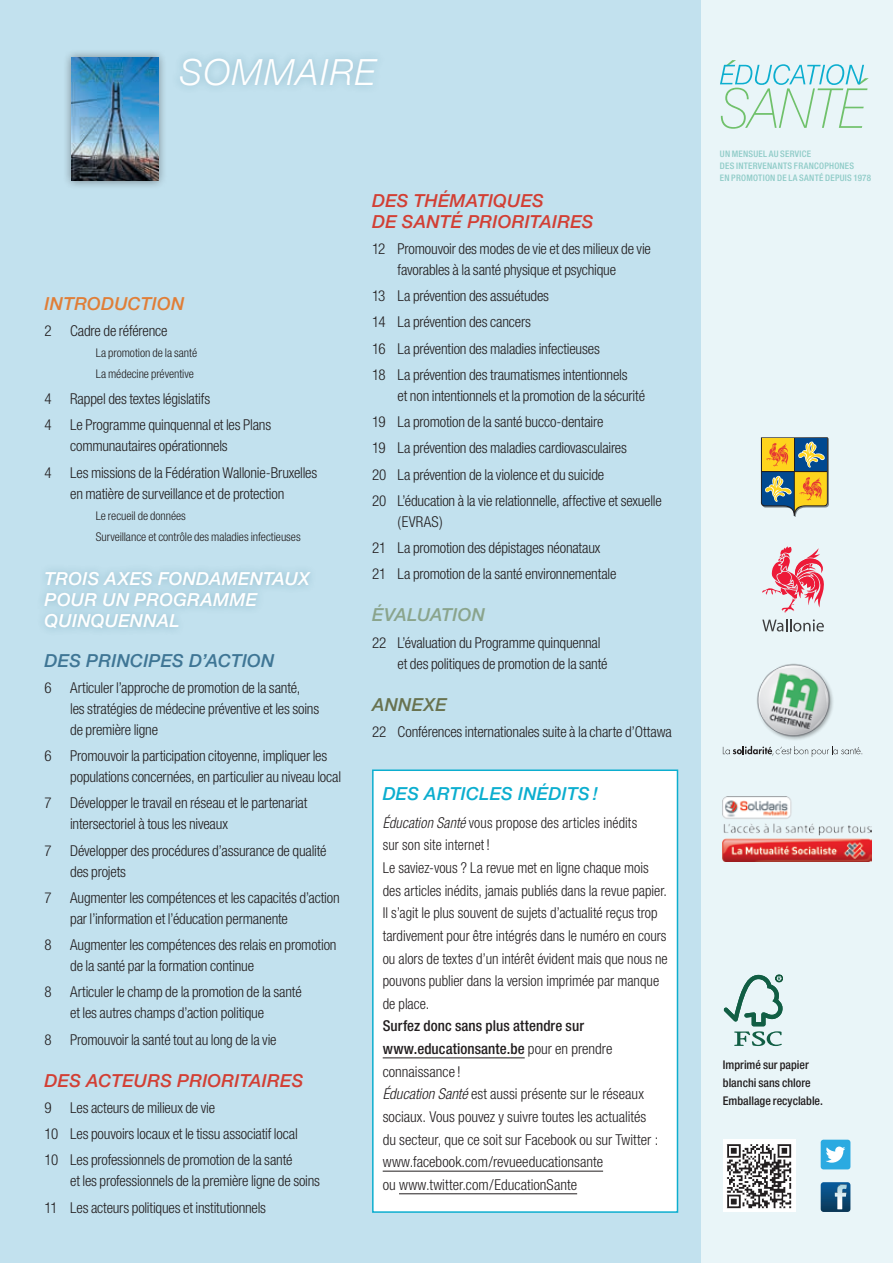
<style>
.page{position:relative;width:893px;height:1263px;background:#fff}
.page>*{position:absolute;margin:0;border:0;box-sizing:border-box;transform-origin:0 0}
.t1{font:italic 300 36px "Helvetica Neue";letter-spacing:.04em;color:#fff}
.t2{font:italic 500 18px/21px "Helvetica Neue";letter-spacing:.015em;color:#d23f34}
.t3{font:italic 500 18px/21px "Helvetica Neue";letter-spacing:.015em;color:#fff}
.t4{font:italic 500 18px "Helvetica Neue";letter-spacing:.015em;color:#3f7695}
.t5{font:italic 500 18px "Helvetica Neue";letter-spacing:.015em;color:#0caecf}
.t6{font:italic 500 18px "Helvetica Neue";letter-spacing:.015em;color:#e07e37}
.t7{font:italic 500 18px "Helvetica Neue";letter-spacing:.015em;color:#8aa48c}
.t8{font:italic 500 18px "Helvetica Neue";letter-spacing:.025em;color:#68724f}
.t9{font:300 condensed 15px/26.2px "Helvetica Neue";letter-spacing:-.01em;color:#231f20}
.t10{font:300 condensed 15px/22.6px "Helvetica Neue";letter-spacing:-.01em;color:#231f20;scale:.95 1}
.t11{font:300 condensed 12px/21px "Helvetica Neue";letter-spacing:-.005em;color:#231f20}
.t12{font:500 condensed 12px/18px "Helvetica Neue";color:#231f20}
.t13{font:500 condensed 9px/12px "Helvetica Neue";letter-spacing:.03em;color:#8ecbc7}
.s1{font-style:italic}
.s2{font-weight:500}
</style>
<div class="page">
<div style="left:0;top:0;width:702px;height:1263px;background:#c2e1ee"></div>
<div style="left:702px;top:0;width:191px;height:1263px;background:#e9f5f8"></div>
<div style="left:63px;top:48px;width:105px;height:142px;background:#231f20;opacity:.5"></div>
<img style="left:72px;top:57px;width:86px;height:123px">
<div style="left:171px;top:50px;width:215px;height:44px;background:#b8d9e7"></div>
<div style="left:372px;top:769px;width:306px;height:444px;background:#fff;border:2px solid #0caecf"></div>
<hr style="left:383px;top:1057px;width:142px;height:1px;background:#231f20">
<hr style="left:383px;top:1171px;width:220px;height:1px;background:#231f20">
<hr style="left:399px;top:1193px;width:178px;height:1px;background:#231f20">
<div style="left:36px;top:563px;width:282px;height:73px;background:#004a63;opacity:.3"></div>
<img style="left:757px;top:663px;width:76px;height:77px">
<svg style="left:723px;top:746px;width:139px;height:11px"></svg>
<div style="left:723px;top:1140px;width:72px;height:72px;background:#fff"></div>
<img style="left:726px;top:1144px;width:66px;height:65px">
<svg style="left:724px;top:975px;width:59px;height:71px"></svg>
<img style="left:723px;top:797px;width:149px;height:65px">
<svg style="left:720px;top:60px;width:149px;height:69px"></svg>
<svg style="left:821px;top:1182px;width:29px;height:30px"></svg>
<div style="left:821px;top:1140px;width:29px;height:29px;background:#2baae1;border-radius:3px"></div>
<svg style="left:826px;top:1146px;width:19px;height:17px"></svg>
<svg style="left:761px;top:437px;width:68px;height:80px;background:#9e9865"></svg>
<svg style="left:762px;top:619px;width:62px;height:12px"></svg>
<svg style="left:762px;top:546px;width:62px;height:67px"></svg>
<h1 class="t1" style="left:180px;top:44px;width:197px">SOMMAIRE</h1>
<p class="t6" style="left:45px;top:293px;width:141px">INTRODUCTION</p>
<p class="t9" style="left:45px;top:317px;width:124px">2 Cadre de référence</p>
<p class="t11" style="left:96px;top:342px;width:103px">La promotion de la santé<br>La médecine préventive</p>
<p class="t9" style="left:45px;top:386px;width:228px">4 Rappel des textes législatifs<br>4 Le Programme quinquennal et les Plans</p>
<p class="t9" style="left:45px;top:433px;width:274px;text-indent:26px">communautaires opérationnels<br>4 Les missions de la Fédération Wallonie-Bruxelles</p>
<p class="t9" style="left:70px;top:480px;width:216px">en matière de surveillance et de protection</p>
<p class="t11" style="left:96px;top:505px;width:207px">Le recueil de données<br>Surveillance et contrôle des maladies infectieuses</p>
<p class="t3" style="left:45px;top:568px;width:267px">TROIS AXES FONDAMENTAUX<br>POUR UN PROGRAMME<br>QUINQUENNAL</p>
<p class="t4" style="left:45px;top:650px;width:231px">DES PRINCIPES D’ACTION</p>
<p class="t9" style="left:70px;top:677px;width:251px;line-height:21px;text-indent:-26px">6 Articuler l’approche de promotion de la santé,<br>les stratégies de médecine préventive et les soins de première ligne</p>
<p class="t9" style="left:70px;top:745px;width:273px;line-height:21px;text-indent:-26px">6 Promouvoir la participation citoyenne, impliquer les populations concernées, en particulier au niveau local</p>
<p class="t9" style="left:70px;top:792px;width:239px;line-height:21px;text-indent:-26px">7 Développer le travail en réseau et le partenariat intersectoriel à tous les niveaux</p>
<p class="t9" style="left:70px;top:840px;width:258px;line-height:21px;text-indent:-26px">7 Développer des procédures d’assurance de qualité des projets</p>
<p class="t9" style="left:70px;top:887px;width:271px;line-height:21px;text-indent:-26px">7 Augmenter les compétences et les capacités d’action par l’information et l’éducation permanente</p>
<p class="t9" style="left:70px;top:934px;width:268px;line-height:21px;text-indent:-26px">8 Augmenter les compétences des relais en promotion de la santé par la formation continue</p>
<p class="t9" style="left:70px;top:981px;width:233px;line-height:21px;text-indent:-26px">8 Articuler le champ de la promotion de la santé et les autres champs d’action politique</p>
<p class="t9" style="left:45px;top:1026px;width:233px">8 Promouvoir la santé tout au long de la vie</p>
<p class="t2" style="left:45px;top:1069px;width:260px">DES ACTEURS PRIORITAIRES</p>
<p class="t9" style="left:45px;top:1094px;width:255px">9 Les acteurs de milieux de vie<br>10 Les pouvoirs locaux et le tissu associatif local<br>10 Les professionnels de promotion de la santé</p>
<p class="t9" style="left:45px;top:1168px;width:277px;text-indent:26px">et les professionnels de la première ligne de soins<br>11 Les acteurs politiques et institutionnels</p>
<p class="t2" style="left:372px;top:190px;width:223px">DES THÉMATIQUES<br>DE SANTÉ PRIORITAIRES</p>
<p class="t9" style="left:398px;top:238px;width:255px;line-height:21px;text-indent:-26px">12 Promouvoir des modes de vie et des milieux de vie favorables à la santé physique et psychique</p>
<p class="t9" style="left:372px;top:283px;width:257px">13 La prévention des assuétudes<br>14 La prévention des cancers<br>16 La prévention des maladies infectieuses<br>18 La prévention des traumatismes intentionnels</p>
<p class="t9" style="left:372px;top:382px;width:291px;text-indent:26px">et non intentionnels et la promotion de la sécurité 19 La promotion de la santé bucco-dentaire<br>19 La prévention des maladies cardiovasculaires<br>20 La prévention de la violence et du suicide<br>20 L’éducation à la vie relationnelle, affective et sexuelle</p>
<p class="t9" style="left:372px;top:508px;width:246px;text-indent:26px">(EVRAS)<br>21 La promotion des dépistages néonataux<br>21 La promotion de la santé environnementale</p>
<p class="t7" style="left:372px;top:604px;width:114px">ÉVALUATION</p>
<p class="t9" style="left:398px;top:632px;width:211px;line-height:21px;text-indent:-26px">22 L’évaluation du Programme quinquennal et des politiques de promotion de la santé</p>
<p class="t8" style="left:372px;top:694px;width:76px">ANNEXE</p>
<p class="t9" style="left:372px;top:718px;width:301px">22 Conférences internationales suite à la charte d’Ottawa</p>
<p class="t5" style="left:383px;top:783px;width:217px">DES ARTICLES INÉDITS !</p>
<p class="t10" style="left:383px;top:811px;width:302px"><span class="s1">Éducation Santé</span> vous propose des articles inédits<br>sur son site internet !<br>Le saviez-vous ? La revue met en ligne chaque mois des articles inédits, jamais publiés dans la revue papier.<br>Il s’agit le plus souvent de sujets d’actualité reçus trop tardivement pour être intégrés dans le numéro en cours ou alors de textes d’un intérêt évident mais que nous ne pouvons publier dans la version imprimée par manque de place.</p>
<p class="t9" style="left:383px;top:1015px;width:277px;line-height:22.6px"><span class="s2">Surfez donc sans plus attendre sur www.educationsante.be</span> pour en prendre connaissance !<br><span class="s1">Éducation Santé</span> est aussi présente sur le réseaux sociaux. Vous pouvez y suivre toutes les actualités du secteur, que ce soit sur Facebook ou sur Twitter : www.facebook.com/revueeducationsante<br>ou www.twitter.com/EducationSante</p>
<p class="t13" style="left:720px;top:148px;width:153px">UN MENSUEL AU SERVICE<br>DES INTERVENANTS FRANCOPHONES<br>EN PROMOTION DE LA SANTÉ DEPUIS 1978</p>
<p class="t12" style="left:723px;top:1056px;width:102px">Imprimé sur papier blanchi sans chlore<br>Emballage recyclable.</p>
</div>
